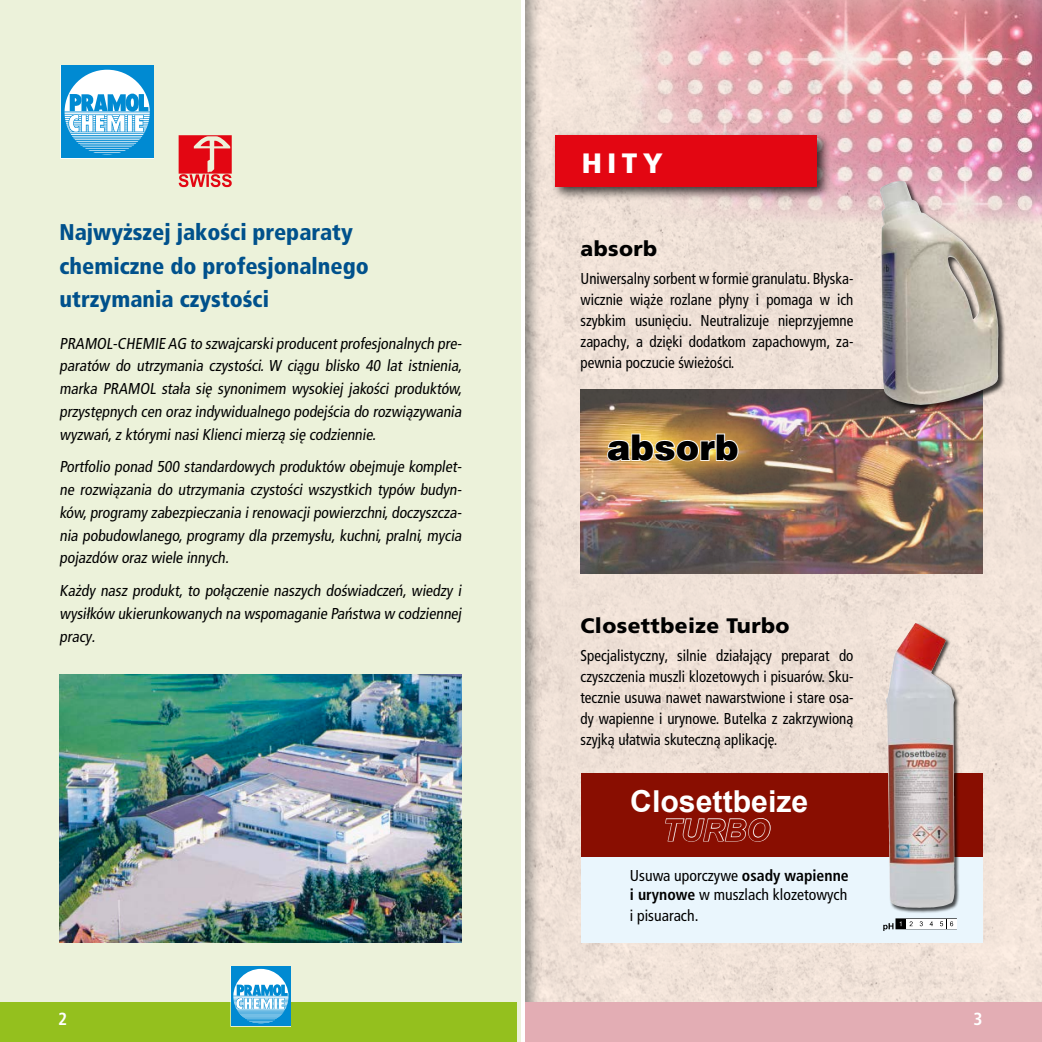
<style>
.page{position:relative;width:1042px;height:1042px;background:#fff}
.page>*{position:absolute;margin:0;border:0;box-sizing:border-box;transform-origin:0 0}
.t1{font:900 35.35px "Helvetica LT Std";color:#000}
.t2{font:700 30.28px "Arial";color:#fff}
.t3{font:italic 700 30.28px "Arial";color:#890e01}
._3_Titel{font:900 28px "Frutiger LT Pro";color:#fff}
.Text_Titel{font:900 condensed 22.75px/33.2px "Frutiger LT Pro";color:#00518c}
._3_Titel-2{font:900 21px "Frutiger LT Pro";letter-spacing:.02em;color:#000}
._2_Grundtext{font:700 condensed 17.5px "Frutiger LT Pro";color:#fff}
._2_Grundtext-2{font:condensed 15.75px/22.8px "Frutiger LT Pro";color:#000}
.Grundtext{font:condensed 15.75px/21px "Frutiger LT Pro";color:#000;text-align:justify;scale:.95 1}
.s1{font-weight:700}
</style>
<div class="page">
<div style="left:0;top:0;width:521px;height:1042px;background:#ecf2da"></div>
<div style="left:0;top:1002px;width:516px;height:40px;background:#94c01e"></div>
<div style="left:231px;top:966px;width:60px;height:60px;background:#008ad2"></div>
<svg style="left:233px;top:969px;width:55px;height:55px"></svg>
<img style="left:60px;top:675px;width:401px;height:268px">
<img style="left:526px;top:0;width:516px;height:1002px">
<img style="left:580px;top:389px;width:402px;height:184px">
<div style="left:580px;top:836px;width:402px;height:107px;background:#eaf6fd"></div>
<div style="left:580px;top:773px;width:402px;height:84px;background:#890e01"></div>
<svg style="left:665px;top:818px;width:106px;height:24px"></svg>
<div style="left:885px;top:623px;width:75px;height:290px;background:#000;opacity:.7"></div>
<img style="left:885px;top:623px;width:70px;height:285px">
<svg style="left:606px;top:433px;width:133px;height:29px"></svg>
<img style="left:627px;top:0;width:415px;height:223px">
<div style="left:879px;top:181px;width:127px;height:231px;background:#000;opacity:.75"></div>
<img style="left:880px;top:181px;width:119px;height:224px">
<div style="left:526px;top:1002px;width:516px;height:40px;background:#e3adb4"></div>
<svg style="left:883px;top:918px;width:74px;height:13px"></svg>
<div style="left:551px;top:131px;width:280px;height:70px;background:#000;opacity:.75"></div>
<div style="left:556px;top:135px;width:261px;height:52px;background:#e30612"></div>
<svg style="left:179px;top:135px;width:53px;height:52px"></svg>
<div style="left:61px;top:66px;width:92px;height:92px;background:#008ad2"></div>
<svg style="left:65px;top:70px;width:85px;height:85px"></svg>
<p class="Text_Titel" style="left:60px;top:216px;width:311px">Najwyższej jakości preparaty chemiczne do profesjonalnego utrzymania czystości</p>
<p class="_2_Grundtext-2" style="left:60px;top:332px;width:407px;text-align:justify">PRAMOL-CHEMIE AG to szwajcarskiproducentprofesjonalnych pre&shy;paratów do utrzymania czystości. W ciągu blisko 40 lat istnienia, marka PRAMOL stała się synonimem wysokiej jakości produktów, przystępnych cen oraz indywidualnego podejścia do rozwiązywania wyzwań,z którymi nasi Klienci mierzą się codziennie.</p>
<p class="_2_Grundtext-2" style="left:60px;top:455px;width:406px;text-align:justify">Portfolio ponad 500 standardowych produktów obejmuje komplet&shy;ne rozwiązania do utrzymania czystości wszystkich typów budyn&shy;ków,programy zabezpieczania i renowacj i powierzchni,doczyszcza&shy;nia pobudowlanego, programy dla przemysłu, kuchni, pralni, mycia pojazdów oraz wiele innych.</p>
<p class="_2_Grundtext-2" style="left:60px;top:579px;width:406px">Każdy nasz produkt, to połączenie naszych doświadczeń, wiedzy i wysiłków ukierunkowanych na wspomaganie Państwa w codziennej pracy.</p>
<p class="_2_Grundtext" style="left:58px;top:1009px;width:11px">2</p>
<p class="_3_Titel" style="left:582px;top:146px;width:83px">HITY</p>
<p class="_3_Titel-2" style="left:580px;top:236px;width:78px">absorb</p>
<p class="Grundtext" style="left:580px;top:268px;width:289px">Uniwersalny sorbent w formie granulatu. Błyska&shy;wicznie wiąże rozlane płyny i pomaga w ich szybkim usunięciu. Neutralizuje nieprzyjemne zapachy, a dzięki dodatkom zapachowym, za&shy;pewnia poczucie świeżości.</p>
<p class="t1" style="left:607px;top:424px;width:133px">absorb</p>
<p class="_3_Titel-2" style="left:580px;top:613px;width:210px">Closettbeize Turbo</p>
<p class="Grundtext" style="left:580px;top:645px;width:289px">Specjalistyczny, silnie działający preparat do czyszczenia muszli klozetowych i pisuarów. Sku&shy;tecznie usuwa nawet nawarstwione i stare osa&shy;dy wapienne i urynowe. Butelka z zakrzywioną szyjką ułatwia skuteczną aplikację.</p>
<p class="t2" style="left:630px;top:780px;width:180px">Closettbeize</p>
<p class="t3" style="left:662px;top:810px;width:109px">TURBO</p>
<p class="_2_Grundtext-2" style="left:630px;top:864px;width:220px">Usuwa uporczywe <span class="s1">osady wapienne</span></p>
<p class="_2_Grundtext-2" style="left:630px;top:884px;width:219px;line-height:21px"><span class="s1">i urynowe</span> w muszlach klozetowych i pisuarach.</p>
<p class="_2_Grundtext" style="left:973px;top:1009px;width:11px">3</p>
</div>
